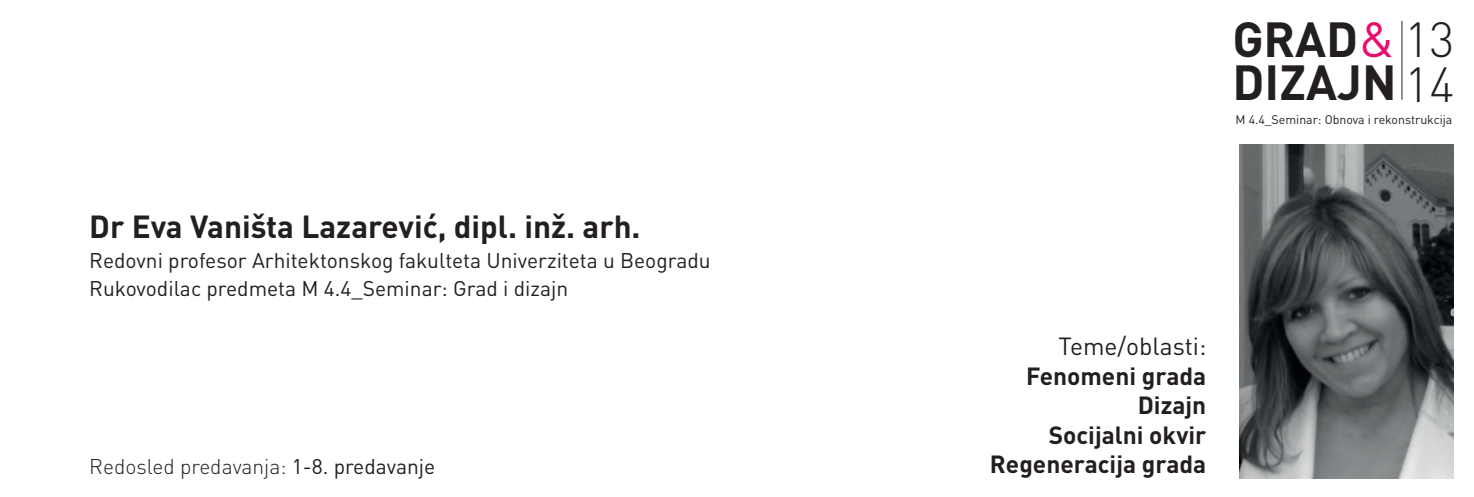
<style>
.page{position:relative;width:1474px;height:497px;background:#fff}
.page>*{position:absolute;margin:0;border:0;box-sizing:border-box;transform-origin:0 0}
.t1{font:700 48.65px/42.5px "DIN Pro";color:#231f20}
.t2{font:700 31.5px "DIN Pro";color:#231f20}
.t3{font:700 24.5px/29.4px "DIN Pro";color:#231f20;text-align:right}
.t4{font:21px/28.7px "DIN Pro";color:#231f20}
.t5{font:300 21px "DIN Pro";color:#231f20}
.t6{font:12.25px "DIN Pro";color:#231f20}
.s1{font-weight:400;color:#eb0b6d}
.s2{font-weight:300}
.s3{font-weight:400}
</style>
<div class="page">
<hr style="left:1401px;top:21px;width:1px;height:78px;background:#231f20">
<img style="left:1239px;top:144px;width:213px;height:334px">
<p class="t1" style="left:1232px;top:16px;width:223px">GRAD<span class="s1">&amp;</span> <span class="s2">13<br></span>DIZAJN <span class="s2">14</span></p>
<p class="t6" style="left:1235px;top:111px;width:218px">M 4.4_Seminar: Obnova i rekonstrukcija</p>
<p class="t2" style="left:89px;top:204px;width:553px">Dr Eva Vaništa Lazarević, dipl. inž. arh.</p>
<p class="t4" style="left:89px;top:244px;width:623px">Redovni profesor Arhitektonskog fakulteta Univerziteta u Beogradu<br>Rukovodilac predmeta M 4.4_Seminar: Grad i dizajn</p>
<p class="t3" style="left:1026px;top:330px;width:182px"><span class="s3">Teme/oblasti:<br></span>Fenomeni grada<br>Dizajn<br>Socijalni okvir</p>
<p class="t5" style="left:89px;top:451px;width:347px">Redosled predavanja: <span class="s3">1-8. predavanje</span></p>
<p class="t3" style="left:989px;top:448px;width:218px">Regeneracija grada</p>
</div>
